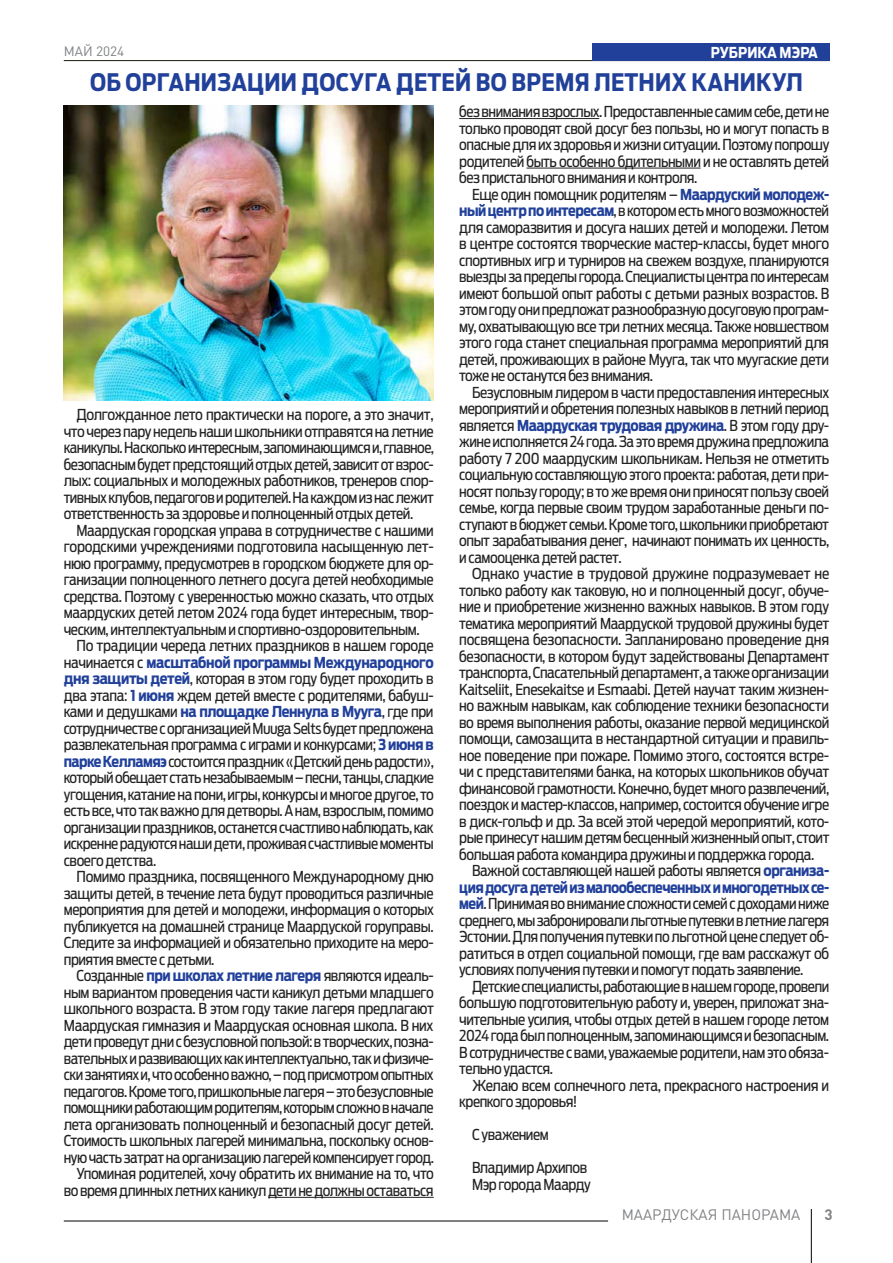
<style>
.page{position:relative;width:893px;height:1263px;background:#fff}
.page>*{position:absolute;margin:0;border:0;box-sizing:border-box;transform-origin:0 0}
.t1{font:700 24px "Ford Antenna Cond";letter-spacing:.01em;color:#21409a}
.t2{font:15px/16.5px "Ford Antenna Cond";letter-spacing:-.03em;color:#222223;text-align:justify}
.t3{font:700 15px "Ford Antenna Cond";letter-spacing:-.025em;color:#21409a}
.t4{font:15px "DIN Pro";color:#808285}
.t5{font:700 15px "Ford Antenna Cond";color:#fff}
.t6{font:700 15px "DIN Pro";color:#808285}
.t7{font:13.5px "DIN Pro";color:#808285}
.s1{color:#21409a}
.s2{font-weight:400;color:#222223}
.s3{font-weight:700;color:#21409a}
</style>
<div class="page">
<hr style="left:64px;top:1221px;width:544px;height:1px;background:#000">
<hr style="left:811px;top:1209px;width:1px;height:54px;background:#000">
<hr style="left:64px;top:60px;width:765px;height:1px;background:#1c180b">
<hr style="left:268px;top:1197px;width:166px;height:1px;background:#222223">
<hr style="left:459px;top:118px;width:140px;height:1px;background:#222223">
<hr style="left:526px;top:168px;width:175px;height:1px;background:#222223">
<div style="left:592px;top:44px;width:237px;height:17px;background:#21409a"></div>
<img style="left:64px;top:105px;width:370px;height:296px">
<p class="t7" style="left:64px;top:42px;width:62px">МАЙ 2024</p>
<p class="t5" style="left:711px;top:39px;width:120px">РУБРИКА МЭРА<span class="s1">Ф</span></p>
<h1 class="t1" style="left:90px;top:61px;width:714px">ОБ ОРГАНИЗАЦИИ ДОСУГА ДЕТЕЙ ВО ВРЕМЯ ЛЕТНИХ КАНИКУЛ</h1>
<p class="t2" style="left:64px;top:405px;width:372px;text-indent:13px">Долгожданное лето практически на пороге, а это значит, что через пару недель наши школьники отправятся на летние каникулы. Насколько интересным, запоминающимся и, главное, безопасным будет предстоящий отдых детей, зависит от взрос&shy;лых: социальных и молодежных работников, тренеров спор&shy;тивных клубов, педагогов и родителей. На каждом из нас лежит ответственность за здоровье и полноценный отдых детей.</p>
<p class="t2" style="left:77px;top:520px;width:359px">Маардуская городская управа в сотрудничестве с нашими</p>
<p class="t2" style="left:64px;top:537px;width:371px">городскими учреждениями подготовила насыщенную лет-</p>
<p class="t2" style="left:64px;top:553px;width:371px">нюю программу, предусмотрев в городском бюджете для ор-</p>
<p class="t2" style="left:64px;top:570px;width:371px">ганизации полноценного летнего досуга детей необходимые</p>
<p class="t2" style="left:64px;top:586px;width:372px">средства. Поэтому с уверенностью можно сказать, что отдых</p>
<p class="t2" style="left:64px;top:603px;width:371px">маардуских детей летом 2024 года будет интересным, твор-</p>
<p class="t2" style="left:64px;top:619px;width:357px">ческим, интеллектуальным и спортивно-оздоровительным.</p>
<p class="t2" style="left:77px;top:636px;width:359px">По традиции череда летних праздников в нашем городе</p>
<p class="t3" style="left:64px;top:649px;width:371px"><span class="s2">начинается с</span> масштабной программы Международного</p>
<p class="t2" style="left:64px;top:669px;width:371px"><span class="s3">дня защиты детей</span>, которая в этом году будет проходить в</p>
<p class="t2" style="left:64px;top:685px;width:371px">два этапа: <span class="s3">1 июня</span> ждем детей вместе с родителями, бабуш-</p>
<p class="t3" style="left:64px;top:698px;width:371px"><span class="s2">ками и дедушками</span> на площадке Леннула в Мууга<span class="s2">, где при</span></p>
<p class="t2" style="left:64px;top:718px;width:372px">сотрудничестве с организацией Muuga Selts будет предложена</p>
<p class="t2" style="left:64px;top:735px;width:371px">развлекательная программа с играми и конкурсами; <span class="s3">3 июня в</span></p>
<p class="t2" style="left:64px;top:751px;width:372px"><span class="s3">парке Келламяэ</span> состоится праздник «Детский день радости»,</p>
<p class="t2" style="left:64px;top:768px;width:371px">который обещает стать незабываемым – песни, танцы, сладкие</p>
<p class="t2" style="left:64px;top:784px;width:372px">угощения, катание на пони, игры, конкурсы и многое другое, то</p>
<p class="t2" style="left:64px;top:801px;width:372px">есть все, что так важно для детворы. А нам, взрослым, помимо</p>
<p class="t2" style="left:64px;top:817px;width:371px">организации праздников, останется счастливо наблюдать, как</p>
<p class="t2" style="left:64px;top:834px;width:372px">искренне радуются наши дети, проживая счастливые моменты</p>
<p class="t2" style="left:64px;top:850px;width:94px">своего детства.</p>
<p class="t2" style="left:77px;top:867px;width:359px">Помимо праздника, посвященного Международному дню</p>
<p class="t2" style="left:64px;top:883px;width:371px">защиты детей, в течение лета будут проводиться различные</p>
<p class="t2" style="left:64px;top:900px;width:372px">мероприятия для детей и молодежи, информация о которых</p>
<p class="t2" style="left:64px;top:916px;width:371px">публикуется на домашней странице Маардуской горуправы.</p>
<p class="t2" style="left:64px;top:933px;width:372px">Следите за информацией и обязательно приходите на меро-</p>
<p class="t2" style="left:64px;top:949px;width:152px">приятия вместе с детьми.</p>
<p class="t2" style="left:77px;top:966px;width:359px">Созданные <span class="s3">при школах летние лагеря</span> являются идеаль-</p>
<p class="t2" style="left:64px;top:982px;width:371px">ным вариантом проведения части каникул детьми младшего</p>
<p class="t2" style="left:64px;top:999px;width:372px">школьного возраста. В этом году такие лагеря предлагают</p>
<p class="t2" style="left:64px;top:1015px;width:371px">Маардуская гимназия и Маардуская основная школа. В них</p>
<p class="t2" style="left:64px;top:1032px;width:371px">дети проведут дни с безусловной пользой: в творческих, позна-</p>
<p class="t2" style="left:64px;top:1048px;width:371px">вательных и развивающих как интеллектуально, так и физиче-</p>
<p class="t2" style="left:64px;top:1065px;width:371px">ски занятиях и, что особенно важно, – под присмотром опытных</p>
<p class="t2" style="left:64px;top:1081px;width:371px">педагогов. Кроме того, пришкольные лагеря – это безусловные</p>
<p class="t2" style="left:64px;top:1098px;width:371px">помощники работающим родителям, которым сложно в начале</p>
<p class="t2" style="left:64px;top:1114px;width:371px">лета организовать полноценный и безопасный досуг детей.</p>
<p class="t2" style="left:64px;top:1131px;width:371px">Стоимость школьных лагерей минимальна, поскольку основ-</p>
<p class="t2" style="left:64px;top:1147px;width:372px">ную часть затрат на организацию лагерей компенсирует город.</p>
<p class="t2" style="left:77px;top:1164px;width:359px">Упоминая родителей, хочу обратить их внимание на то, что</p>
<p class="t2" style="left:64px;top:1180px;width:371px">во время длинных летних каникул дети не должны оставаться</p>
<p class="t2" style="left:459px;top:101px;width:372px">без внимания взрослых. Предоставленные самим себе, дети не только проводят свой досуг без пользы, но и могут попасть в опасные для их здоровья и жизни ситуации. Поэтому попрошу родителей быть особенно бдительными и не оставлять детей без пристального внимания и контроля.</p>
<p class="t2" style="left:459px;top:184px;width:372px;text-indent:13px">Еще один помощник родителям – <span class="s3">Маардуский молодеж&shy;ный центр по интересам</span>, в котором есть много возможностей для саморазвития и досуга наших детей и молодежи. Летом в центре состоятся творческие мастер-классы, будет много спортивных игр и турниров на свежем воздухе, планируются выезды за пределы города. Специалисты центра по интересам имеют большой опыт работы с детьми разных возрастов. В этом году они предложат разнообразную досуговую програм&shy;му, охватывающую все три летних месяца. Также новшеством этого года станет специальная программа мероприятий для детей, проживающих в районе Мууга, так что муугаские дети тоже не останутся без внимания.</p>
<p class="t2" style="left:459px;top:382px;width:372px;text-indent:13px">Безусловным лидером в части предоставления интересных мероприятий и обретения полезных навыков в летний период является <span class="s3">Маардуская трудовая дружина</span>. В этом году дру&shy;жине исполняется 24 года. За это время дружина предложила работу 7 200 маардуским школьникам. Нельзя не отметить социальную составляющую этого проекта: работая, дети при&shy;носят пользу городу; в то же время они приносят пользу своей семье, когда первые своим трудом заработанные деньги по&shy;ступают в бюджет семьи. Кроме того, школьники приобретают опыт зарабатывания денег, начинают понимать их ценность, и самооценка детей растет.</p>
<p class="t2" style="left:459px;top:563px;width:372px;text-indent:13px">Однако участие в трудовой дружине подразумевает не только работу как таковую, но и полноценный досуг, обуче&shy;ние и приобретение жизненно важных навыков. В этом году тематика мероприятий Маардуской трудовой дружины будет посвящена безопасности. Запланировано проведение дня безопасности, в котором будут задействованы Департамент транспорта, Спасательный департамент, а также организации Kaitseliit, Enesekaitse и Esmaabi. Детей научат таким жизнен&shy;но важным навыкам, как соблюдение техники безопасности во время выполнения работы, оказание первой медицинской помощи, самозащита в нестандартной ситуации и правиль&shy;ное поведение при пожаре. Помимо этого, состоятся встре&shy;чи с представителями банка, на которых школьников обучат финансовой грамотности. Конечно, будет много развлечений, поездок и мастер-классов, например, состоится обучение игре в диск-гольф и др. За всей этой чередой мероприятий, кото&shy;рые принесут нашим детям бесценный жизненный опыт, стоит большая работа командира дружины и поддержка города.</p>
<p class="t2" style="left:459px;top:860px;width:372px;text-indent:13px">Важной составляющей нашей работы является <span class="s3">организа&shy;ция досуга детей из малообеспеченных и многодетных се&shy;мей</span>. Принимая во внимание сложности семей с доходами ниже среднего, мы забронировали льготные путевки в летние лагеря Эстонии. Для получения путевки по льготной цене следует об&shy;ратиться в отдел социальной помощи, где вам расскажут об условиях получения путевки и помогут подать заявление.</p>
<p class="t2" style="left:459px;top:976px;width:372px;text-indent:13px">Детские специалисты, работающие в нашем городе, провели большую подготовительную работу и, уверен, приложат зна&shy;чительные усилия, чтобы отдых детей в нашем городе летом 2024 года был полноценным, запоминающимся и безопасным.<br>В сотрудничестве с вами, уважаемые родители, нам это обяза&shy;тельно удастся.</p>
<p class="t2" style="left:459px;top:1075px;width:372px;text-indent:13px">Желаю всем солнечного лета, прекрасного настроения и крепкого здоровья!</p>
<p class="t2" style="left:472px;top:1124px;width:78px">С уважением</p>
<p class="t2" style="left:472px;top:1157px;width:120px">Владимир Архипов<br>Мэр города Маарду</p>
<p class="t4" style="left:622px;top:1205px;width:180px">МААРДУСКАЯ ПАНОРАМА</p>
<p class="t6" style="left:825px;top:1205px;width:10px">3</p>
</div>
